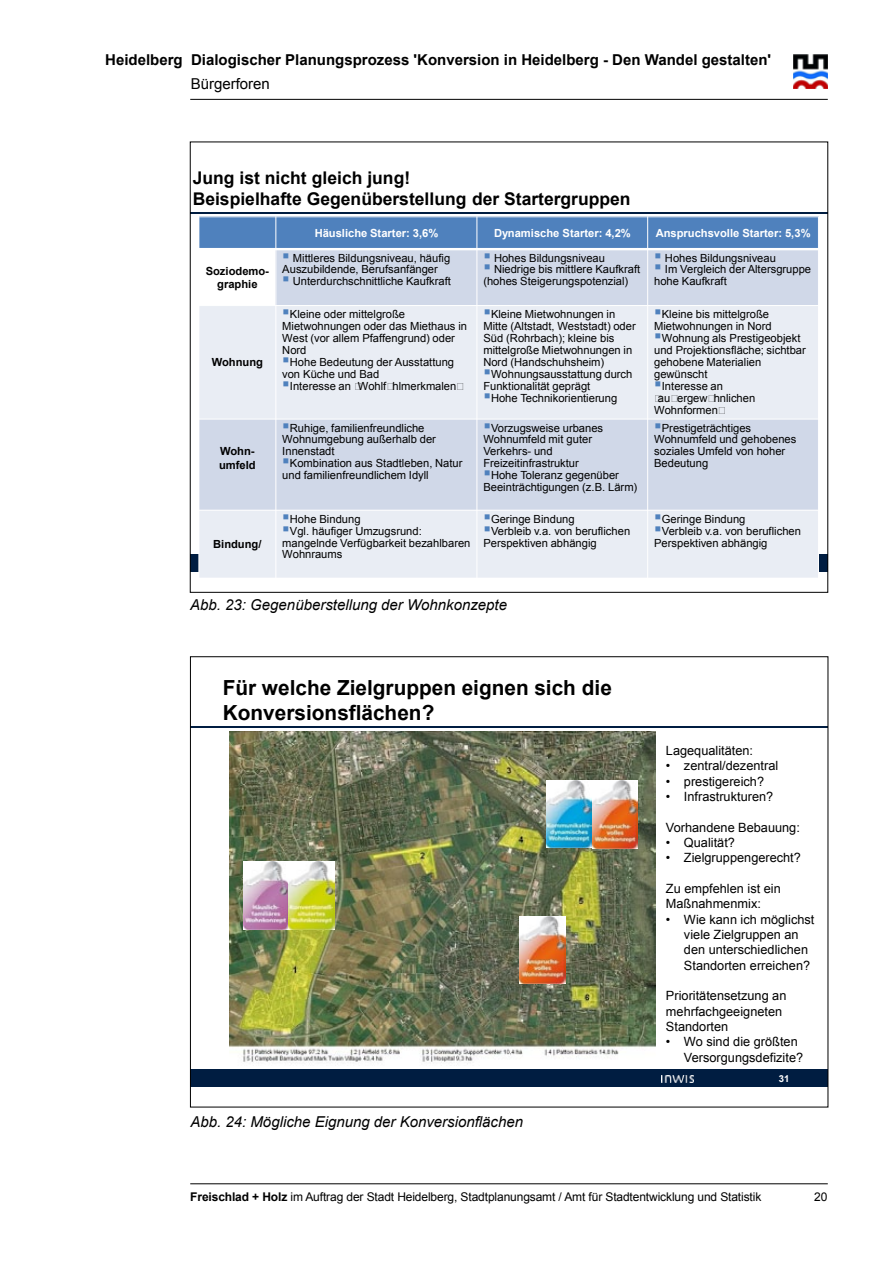
<style>
.page{position:relative;width:893px;height:1263px;background:#fff}
.page>*{position:absolute;margin:0;border:0;box-sizing:border-box;transform-origin:0 0}
.t1{font:700 20.85px/24.9px "Arial";color:#000}
.t2{font:700 17.55px/21px "Arial";color:#000}
.t3{font:italic 15px "Arial";color:#000}
.t4{font:700 15px "Arial";color:#000}
.t5{font:15px "Arial";color:#000}
.t6{font:12.75px/15.3px "Arial";color:#000}
.t7{font:12px "Arial";letter-spacing:-.01em;color:#000}
.t8{font:11.25px/12px "Arial";color:#000}
.t9{font:11.25px/12px "Arial";color:#000}
.t10{font:700 11.25px "Arial";color:#fff}
.t11{font:700 11.25px/13.4px "Arial";letter-spacing:-.005em;color:#000;text-align:center}
.t12{font:700 9.6px "Arial";color:#fff}
.s1{color:#4f81bd}
.s2{font-style:inherit}
.s3{font-weight:700}
</style>
<div class="page">
<hr style="left:190px;top:99px;width:638px;height:1px;background:#000">
<hr style="left:190px;top:1183px;width:638px;height:1px;background:#000">
<img style="left:793px;top:54px;width:35px;height:35px">
<div style="left:190px;top:555px;width:638px;height:17px;background:#001d41"></div>
<hr style="left:190px;top:212px;width:638px;height:2px;background:#001d41">
<div style="left:199px;top:217px;width:77px;height:32px;background:#4f81bd"></div>
<div style="left:276px;top:217px;width:201px;height:32px;background:#4f81bd"></div>
<div style="left:477px;top:217px;width:171px;height:32px;background:#4f81bd"></div>
<div style="left:648px;top:217px;width:170px;height:32px;background:#4f81bd"></div>
<div style="left:276px;top:249px;width:201px;height:57px;background:#d0d8e8"></div>
<div style="left:477px;top:249px;width:171px;height:57px;background:#d0d8e8"></div>
<div style="left:648px;top:249px;width:170px;height:57px;background:#d0d8e8"></div>
<div style="left:199px;top:306px;width:77px;height:113px;background:#e9edf4"></div>
<div style="left:276px;top:306px;width:201px;height:113px;background:#e9edf4"></div>
<div style="left:477px;top:306px;width:171px;height:113px;background:#e9edf4"></div>
<div style="left:648px;top:306px;width:170px;height:113px;background:#e9edf4"></div>
<div style="left:199px;top:419px;width:77px;height:91px;background:#d0d8e8"></div>
<div style="left:276px;top:419px;width:201px;height:91px;background:#d0d8e8"></div>
<div style="left:477px;top:419px;width:171px;height:91px;background:#d0d8e8"></div>
<div style="left:648px;top:419px;width:170px;height:91px;background:#d0d8e8"></div>
<div style="left:199px;top:510px;width:77px;height:68px;background:#e9edf4"></div>
<div style="left:276px;top:510px;width:201px;height:68px;background:#e9edf4"></div>
<div style="left:477px;top:510px;width:171px;height:68px;background:#e9edf4"></div>
<div style="left:648px;top:510px;width:170px;height:68px;background:#e9edf4"></div>
<hr style="left:275px;top:216px;width:1px;height:363px;background:#fff">
<hr style="left:476px;top:216px;width:1px;height:363px;background:#fff">
<hr style="left:647px;top:216px;width:1px;height:363px;background:#fff">
<hr style="left:198px;top:248px;width:621px;height:2px;background:#fff">
<hr style="left:198px;top:305px;width:621px;height:1px;background:#fff">
<hr style="left:198px;top:419px;width:621px;height:1px;background:#fff">
<hr style="left:198px;top:510px;width:621px;height:1px;background:#fff">
<hr style="left:198px;top:216px;width:1px;height:363px;background:#fff">
<hr style="left:818px;top:216px;width:1px;height:363px;background:#fff">
<div style="left:190px;top:1069px;width:638px;height:18px;background:#001d41"></div>
<img style="left:662px;top:1075px;width:32px;height:7px">
<hr style="left:190px;top:726px;width:638px;height:2px;background:#001d41">
<img style="left:230px;top:731px;width:426px;height:333px">
<img style="left:243px;top:862px;width:91px;height:68px">
<img style="left:547px;top:780px;width:90px;height:68px">
<img style="left:520px;top:916px;width:45px;height:68px">
<h3 class="t4" style="left:105px;top:50px;width:667px">Heidelberg Dialogischer Planungsprozess 'Konversion in Heidelberg - Den Wandel gestalten'</h3>
<h3 class="t5" style="left:191px;top:74px;width:81px">Bürgerforen</h3>
<h2 class="t2" style="left:193px;top:168px;width:439px">Jung ist nicht gleich jung!<br>Beispielhafte Gegenüberstellung der Startergruppen</h2>
<p class="t11" style="left:206px;top:265px;width:65px">Soziodemo&shy;graphie</p>
<p class="t11" style="left:212px;top:356px;width:53px">Wohnung</p>
<p class="t11" style="left:219px;top:445px;width:38px;text-align:left">Wohn&shy;umfeld</p>
<p class="t11" style="left:213px;top:538px;width:50px">Bindung/</p>
<p class="t10" style="left:315px;top:226px;width:125px">Häusliche Starter: 3,6%</p>
<p class="t10" style="left:494px;top:226px;width:138px">Dynamische Starter: 4,2%</p>
<p class="t10" style="left:656px;top:226px;width:156px">Anspruchsvolle Starter: 5,3%</p>
<p class="t8" style="left:282px;top:252px;width:169px"><span class="s1">▪</span> Mittleres Bildungsniveau, häufig<br>Auszubildende, Berufsanfänger</p>
<p class="t8" style="left:282px;top:276px;width:170px"><span class="s1">▪</span> Unterdurchschnittliche Kaufkraft</p>
<p class="t8" style="left:282px;top:308px;width:186px"><span class="s1">▪</span>Kleine oder mittelgroße<br>Mietwohnungen oder das Miethaus in<br>West (vor allem Pfaffengrund) oder<br>Nord</p>
<p class="t8" style="left:282px;top:356px;width:173px"><span class="s1">▪</span>Hohe Bedeutung der Ausstattung von Küche und Bad</p>
<p class="t9" style="left:282px;top:380px;width:179px"><span class="s1">▪</span>Interesse an „Wohlfühlmerkmalen“</p>
<p class="t8" style="left:282px;top:422px;width:155px"><span class="s1">▪</span>Ruhige, familienfreundliche<br>Wohnumgebung außerhalb der<br>Innenstadt</p>
<p class="t8" style="left:282px;top:457px;width:182px"><span class="s1">▪</span>Kombination aus Stadtleben, Natur und familienfreundlichem Idyll</p>
<p class="t8" style="left:282px;top:513px;width:80px"><span class="s1">▪</span>Hohe Bindung</p>
<p class="t8" style="left:282px;top:525px;width:190px"><span class="s1">▪</span>Vgl. häufiger Umzugsrund: mangelnde Verfügbarkeit bezahlbaren<br>Wohnraums</p>
<p class="t8" style="left:483px;top:252px;width:123px"><span class="s1">▪</span> Hohes Bildungsniveau</p>
<p class="t8" style="left:483px;top:264px;width:158px"><span class="s1">▪</span> Niedrige bis mittlere Kaufkraft (hohes Steigerungspotenzial)</p>
<p class="t8" style="left:483px;top:308px;width:154px"><span class="s1">▪</span>Kleine Mietwohnungen in<br>Mitte (Altstadt, Weststadt) oder<br>Süd (Rohrbach); kleine bis mittelgroße Mietwohnungen in<br>Nord (Handschuhsheim)</p>
<p class="t8" style="left:483px;top:368px;width:151px"><span class="s1">▪</span>Wohnungsausstattung durch<br>Funktionalität geprägt</p>
<p class="t8" style="left:483px;top:392px;width:135px"><span class="s1">▪</span>Hohe Technikorientierung</p>
<p class="t8" style="left:483px;top:422px;width:121px"><span class="s1">▪</span>Vorzugsweise urbanes<br>Wohnumfeld mit guter<br>Verkehrs- und<br>Freizeitinfrastruktur</p>
<p class="t8" style="left:483px;top:469px;width:155px"><span class="s1">▪</span>Hohe Toleranz gegenüber<br>Beeinträchtigungen (z.B. Lärm)</p>
<p class="t8" style="left:483px;top:513px;width:93px"><span class="s1">▪</span>Geringe Bindung</p>
<p class="t8" style="left:483px;top:525px;width:148px"><span class="s1">▪</span>Verbleib v.a. von beruflichen<br>Perspektiven abhängig</p>
<p class="t8" style="left:654px;top:252px;width:123px"><span class="s1">▪</span> Hohes Bildungsniveau</p>
<p class="t8" style="left:654px;top:264px;width:159px"><span class="s1">▪</span> Im Vergleich der Altersgruppe hohe Kaufkraft</p>
<p class="t8" style="left:654px;top:308px;width:119px"><span class="s1">▪</span>Kleine bis mittelgroße<br>Mietwohnungen in Nord</p>
<p class="t8" style="left:654px;top:332px;width:153px"><span class="s1">▪</span>Wohnung als Prestigeobjekt und Projektionsfläche; sichtbar gehobene Materialien gewünscht</p>
<p class="t9" style="left:654px;top:380px;width:103px"><span class="s1">▪</span><span class="s2">Interesse an </span>„außergewöhnlichen<br>Wohnformen“</p>
<p class="t8" style="left:654px;top:422px;width:144px"><span class="s1">▪</span>Prestigeträchtiges<br>Wohnumfeld und gehobenes soziales Umfeld von hoher<br>Bedeutung</p>
<p class="t8" style="left:654px;top:513px;width:93px"><span class="s1">▪</span>Geringe Bindung</p>
<p class="t8" style="left:654px;top:525px;width:148px"><span class="s1">▪</span>Verbleib v.a. von beruflichen<br>Perspektiven abhängig</p>
<h3 class="t3" style="left:190px;top:595px;width:318px">Abb. 23: Gegenüberstellung der Wohnkonzepte</h3>
<h1 class="t1" style="left:223px;top:676px;width:391px">Für welche Zielgruppen eignen sich die<br>Konversionsflächen?</h1>
<h3 class="t3" style="left:190px;top:1112px;width:334px">Abb. 24: Mögliche Eignung der Konversionflächen</h3>
<p class="t6" style="left:666px;top:743px;width:89px">Lagequalitäten:</p>
<p class="t6" style="left:666px;top:758px;width:114px"><span class="s2">•</span> zentral/dezentral</p>
<p class="t6" style="left:666px;top:774px;width:100px"><span class="s2">•</span> prestigereich?</p>
<p class="t6" style="left:666px;top:789px;width:109px"><span class="s2">•</span> Infrastrukturen?</p>
<p class="t6" style="left:666px;top:820px;width:135px">Vorhandene Bebauung:</p>
<p class="t6" style="left:666px;top:835px;width:71px"><span class="s2">•</span> Qualität?</p>
<p class="t6" style="left:666px;top:850px;width:136px"><span class="s2">•</span> Zielgruppengerecht?</p>
<p class="t6" style="left:666px;top:881px;width:116px">Zu empfehlen ist ein<br>Maßnahmenmix:</p>
<p class="t6" style="left:684px;top:912px;width:132px;text-indent:-18px"><span class="s2">•</span> Wie kann ich möglichst viele Zielgruppen an den unterschiedlichen<br>Standorten erreichen?</p>
<p class="t6" style="left:666px;top:988px;width:122px">Prioritätensetzung an mehrfachgeeigneten<br>Standorten</p>
<p class="t6" style="left:684px;top:1034px;width:121px;text-indent:-18px"><span class="s2">•</span> Wo sind die größten<br>Versorgungsdefizite?</p>
<p class="t12" style="left:779px;top:1072px;width:12px">31</p>
<p class="t7" style="left:190px;top:1189px;width:573px"><span class="s3">Freischlad + Holz</span> im Auftrag der Stadt Heidelberg, Stadtplanungsamt / Amt für Stadtentwicklung und Statistik</p>
<p class="t7" style="left:814px;top:1189px;width:15px">20</p>
</div>
